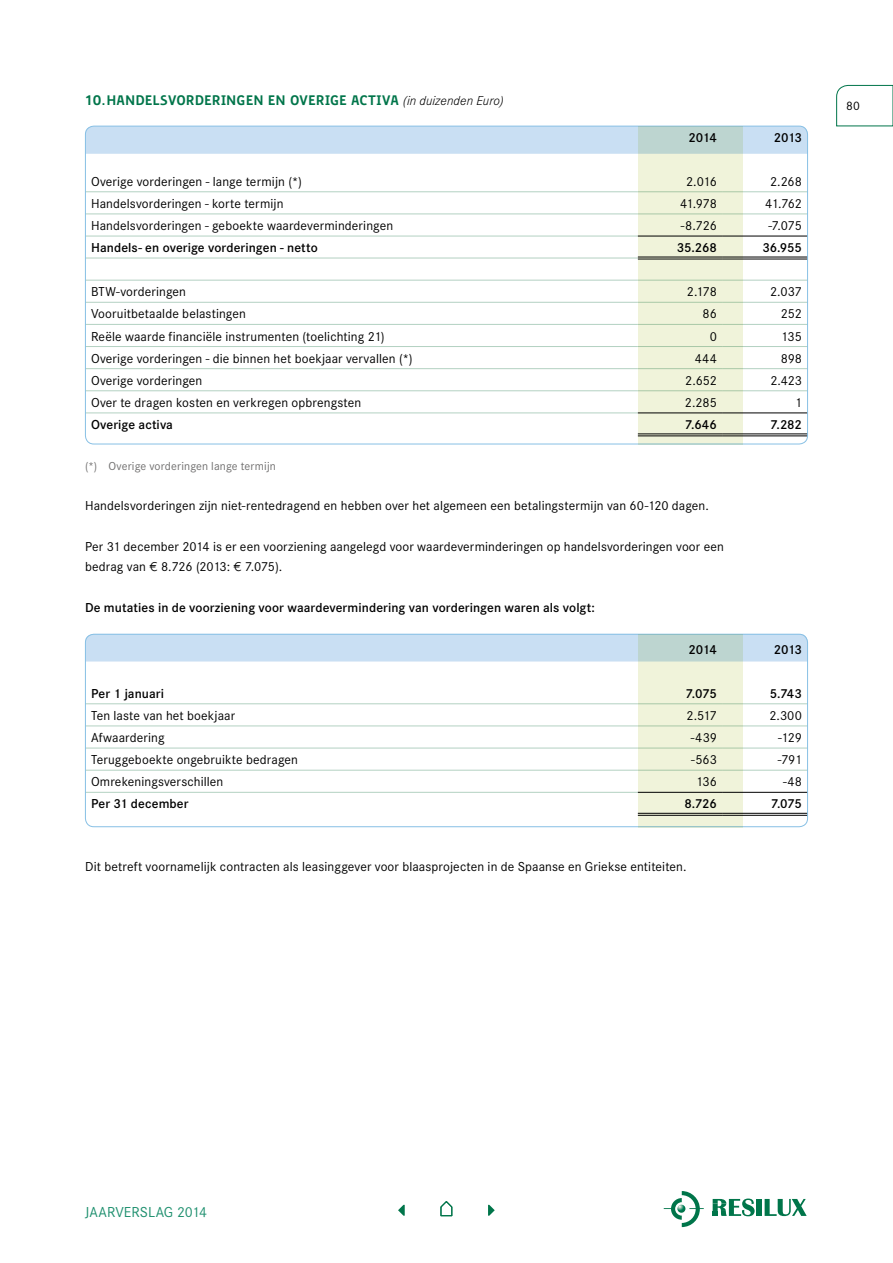
<style>
.page{position:relative;width:893px;height:1263px;background:#fff}
.page>*{position:absolute;margin:0;border:0;box-sizing:border-box;transform-origin:0 0}
.t1{font:15px "Corporate S";color:#1f906f}
.t2{font:13.5px/20.2px "Corporate S";letter-spacing:.01em;color:#000}
.t3{font:600 13.5px "Corporate S";letter-spacing:.005em;color:#000}
.t4{font:700 13.5px "Precious Sans";letter-spacing:.01em;color:#00754a}
.t5{font:12.75px "Corporate S";color:#000}
.t6{font:12px "Corporate S";letter-spacing:.01em;color:#706f6f}
.s1{font-family:"Corporate S";font-weight:300;font-style:italic;color:#000}
.s2{font-family:"Euro Sans ITCTT Book"}
</style>
<div class="page">
<svg style="left:85px;top:126px;width:723px;height:28px;background:#c7def2"></svg>
<div style="left:85px;top:634px;width:723px;height:27px;background:#c9dff3"></div>
<hr style="left:723px;top:433px;width:85px;height:1px;background:#000">
<hr style="left:723px;top:435px;width:85px;height:1px;background:#000">
<hr style="left:85px;top:191px;width:553px;height:1px;background:#b3d1c2">
<hr style="left:723px;top:191px;width:85px;height:1px;background:#b3d1c2">
<hr style="left:85px;top:214px;width:553px;height:1px;background:#b3d1c2">
<hr style="left:723px;top:214px;width:85px;height:1px;background:#b3d1c2">
<hr style="left:85px;top:236px;width:553px;height:1px;background:#b3d1c2">
<hr style="left:85px;top:258px;width:553px;height:1px;background:#b3d1c2">
<hr style="left:85px;top:280px;width:553px;height:1px;background:#b3d1c2">
<hr style="left:723px;top:280px;width:85px;height:1px;background:#b3d1c2">
<hr style="left:85px;top:302px;width:553px;height:1px;background:#b3d1c2">
<hr style="left:723px;top:302px;width:85px;height:1px;background:#b3d1c2">
<hr style="left:85px;top:324px;width:553px;height:1px;background:#b3d1c2">
<hr style="left:723px;top:324px;width:85px;height:1px;background:#b3d1c2">
<hr style="left:85px;top:346px;width:553px;height:1px;background:#b3d1c2">
<hr style="left:723px;top:346px;width:85px;height:1px;background:#b3d1c2">
<hr style="left:85px;top:368px;width:553px;height:1px;background:#b3d1c2">
<hr style="left:723px;top:368px;width:85px;height:1px;background:#b3d1c2">
<hr style="left:85px;top:390px;width:553px;height:1px;background:#b3d1c2">
<hr style="left:723px;top:390px;width:85px;height:1px;background:#b3d1c2">
<hr style="left:85px;top:412px;width:553px;height:1px;background:#b3d1c2">
<hr style="left:723px;top:236px;width:85px;height:1px;background:#000">
<hr style="left:723px;top:412px;width:85px;height:1px;background:#000">
<hr style="left:723px;top:256px;width:85px;height:1px;background:#000">
<hr style="left:723px;top:258px;width:85px;height:1px;background:#000">
<hr style="left:723px;top:813px;width:85px;height:1px;background:#000">
<hr style="left:723px;top:815px;width:85px;height:1px;background:#000">
<hr style="left:85px;top:703px;width:553px;height:1px;background:#b3d1c2">
<hr style="left:723px;top:703px;width:85px;height:1px;background:#b3d1c2">
<hr style="left:85px;top:725px;width:553px;height:1px;background:#b3d1c2">
<hr style="left:723px;top:725px;width:85px;height:1px;background:#b3d1c2">
<hr style="left:85px;top:748px;width:553px;height:1px;background:#b3d1c2">
<hr style="left:723px;top:748px;width:85px;height:1px;background:#b3d1c2">
<hr style="left:85px;top:770px;width:553px;height:1px;background:#b3d1c2">
<hr style="left:723px;top:770px;width:85px;height:1px;background:#b3d1c2">
<hr style="left:85px;top:792px;width:553px;height:1px;background:#b3d1c2">
<hr style="left:723px;top:792px;width:85px;height:1px;background:#000">
<div style="left:85px;top:634px;width:723px;height:193px;border:1px solid #87c0e5;border-radius:9px"></div>
<svg style="left:638px;top:126px;width:104px;height:318px;background:#e4ead3"></svg>
<svg style="left:638px;top:634px;width:104px;height:193px;background:#e2e9d3"></svg>
<svg style="left:713px;top:1198px;width:42px;height:18px"></svg>
<div style="left:757px;top:1199px;width:5px;height:17px;background:#00754a"></div>
<svg style="left:765px;top:1199px;width:42px;height:17px"></svg>
<svg style="left:664px;top:1191px;width:40px;height:36px"></svg>
<svg style="left:836px;top:85px;width:57px;height:41px"></svg>
<svg style="left:488px;top:1205px;width:7px;height:11px"></svg>
<svg style="left:398px;top:1205px;width:7px;height:11px"></svg>
<svg style="left:440px;top:1201px;width:13px;height:16px"></svg>
<p class="t4" style="left:85px;top:92px;width:420px">10. H ANDELSVORDERINGEN EN OVERIGE ACTIVA <span class="s1">(in duizenden Euro)</span></p>
<p class="t5" style="left:846px;top:99px;width:15px">80</p>
<p class="t3" style="left:689px;top:129px;width:30px">2014</p>
<p class="t3" style="left:774px;top:129px;width:30px">2013</p>
<p class="t2" style="left:91px;top:171px;width:212px">Overige vorderingen - lange termijn (*)</p>
<p class="t2" style="left:686px;top:171px;width:32px">2.016</p>
<p class="t2" style="left:770px;top:171px;width:33px">2.268</p>
<p class="t2" style="left:91px;top:193px;width:194px">Handelsvorderingen - korte termijn</p>
<p class="t2" style="left:680px;top:193px;width:38px">41.978</p>
<p class="t2" style="left:765px;top:193px;width:38px">41.762</p>
<p class="t2" style="left:91px;top:216px;width:304px">Handelsvorderingen - geboekte waardeverminderingen</p>
<p class="t2" style="left:681px;top:216px;width:37px">-8.726</p>
<p class="t2" style="left:768px;top:216px;width:35px">-7.075</p>
<p class="t3" style="left:91px;top:240px;width:228px">Handels- en overige vorderingen - netto</p>
<p class="t3" style="left:677px;top:240px;width:42px">35.268</p>
<p class="t3" style="left:762px;top:240px;width:41px">36.955</p>
<p class="t2" style="left:91px;top:282px;width:97px">BTW-vorderingen</p>
<p class="t2" style="left:687px;top:282px;width:31px">2.178</p>
<p class="t2" style="left:770px;top:282px;width:33px">2.037</p>
<p class="t2" style="left:91px;top:304px;width:156px">Vooruitbetaalde belastingen</p>
<p class="t2" style="left:702px;top:304px;width:16px">86</p>
<p class="t2" style="left:781px;top:304px;width:22px">252</p>
<p class="t2" style="left:91px;top:326px;width:295px">Reële waarde financiële instrumenten (toelichting 21)</p>
<p class="t2" style="left:710px;top:326px;width:9px">0</p>
<p class="t2" style="left:781px;top:326px;width:23px">135</p>
<p class="t2" style="left:91px;top:348px;width:323px">Overige vorderingen - die binnen het boekjaar vervallen (*)</p>
<p class="t2" style="left:695px;top:348px;width:24px">444</p>
<p class="t2" style="left:781px;top:348px;width:23px">898</p>
<p class="t2" style="left:91px;top:370px;width:113px">Overige vorderingen</p>
<p class="t2" style="left:685px;top:370px;width:33px">2.652</p>
<p class="t2" style="left:770px;top:370px;width:33px">2.423</p>
<p class="t2" style="left:91px;top:392px;width:272px">Over te dragen kosten en verkregen opbrengsten</p>
<p class="t2" style="left:685px;top:392px;width:33px">2.285</p>
<p class="t2" style="left:795px;top:392px;width:9px">1</p>
<p class="t3" style="left:91px;top:417px;width:83px">Overige activa</p>
<p class="t3" style="left:685px;top:417px;width:33px">7.646</p>
<p class="t3" style="left:771px;top:417px;width:33px">7.282</p>
<p class="t6" style="left:85px;top:459px;width:192px">(*) Overige vorderingen lange termijn</p>
<p class="t2" style="left:85px;top:496px;width:625px">Handelsvorderingen zijn niet-rentedragend en hebben over het algemeen een betalingstermijn van 60-120 dagen.</p>
<p class="t2" style="left:85px;top:536px;width:640px">Per 31 december 2014 is er een voorziening aangelegd voor waardeverminderingen op handelsvorderingen voor een bedrag van <span class="s2">e</span> 8.726 (2013: <span class="s2">e</span> 7.075).</p>
<p class="t3" style="left:85px;top:599px;width:511px">De mutaties in de voorziening voor waardevermindering van vorderingen waren als volgt:</p>
<p class="t3" style="left:689px;top:642px;width:30px">2014</p>
<p class="t3" style="left:774px;top:642px;width:30px">2013</p>
<p class="t3" style="left:91px;top:686px;width:74px">Per 1 januari</p>
<p class="t3" style="left:686px;top:686px;width:32px">7.075</p>
<p class="t3" style="left:770px;top:686px;width:34px">5.743</p>
<p class="t2" style="left:91px;top:705px;width:146px">Ten laste van het boekjaar</p>
<p class="t2" style="left:687px;top:705px;width:32px">2.517</p>
<p class="t2" style="left:769px;top:705px;width:34px">2.300</p>
<p class="t2" style="left:91px;top:728px;width:75px">Afwaardering</p>
<p class="t2" style="left:691px;top:728px;width:28px">-439</p>
<p class="t2" style="left:778px;top:728px;width:25px">-129</p>
<p class="t2" style="left:91px;top:750px;width:209px">Teruggeboekte ongebruikte bedragen</p>
<p class="t2" style="left:691px;top:750px;width:27px">-563</p>
<p class="t2" style="left:778px;top:750px;width:26px">-791</p>
<p class="t2" style="left:91px;top:772px;width:134px">Omrekeningsverschillen</p>
<p class="t2" style="left:696px;top:772px;width:23px">136</p>
<p class="t2" style="left:783px;top:772px;width:20px">-48</p>
<p class="t3" style="left:91px;top:796px;width:99px">Per 31 december</p>
<p class="t3" style="left:684px;top:796px;width:34px">8.726</p>
<p class="t3" style="left:771px;top:796px;width:32px">7.075</p>
<p class="t2" style="left:85px;top:856px;width:603px">Dit betreft voornamelijk contracten als leasinggever voor blaasprojecten in de Spaanse en Griekse entiteiten.</p>
<p class="t1" style="left:85px;top:1203px;width:124px">jaarverslag 2014</p>
</div>
